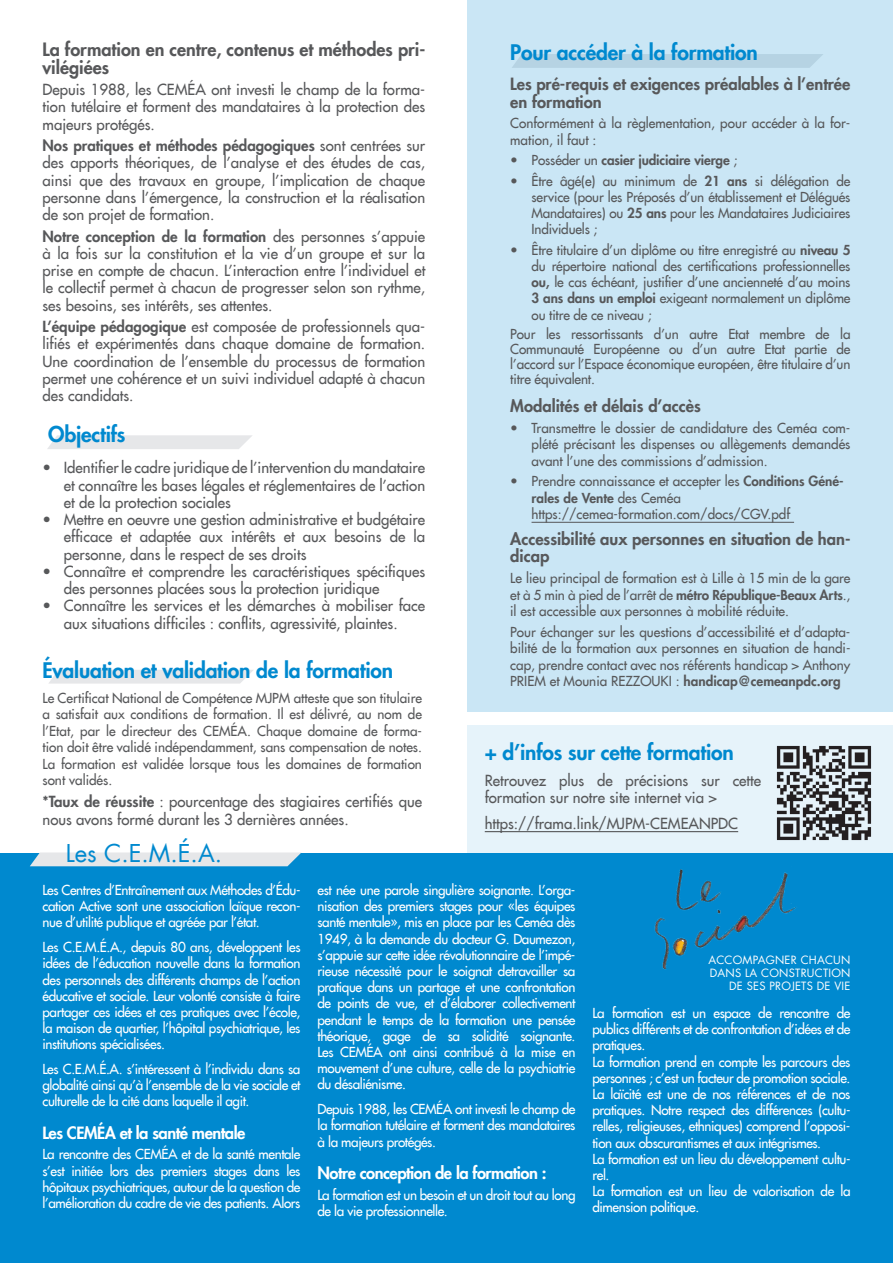
<style>
.page{position:relative;width:893px;height:1263px;background:#fff}
.page>*{position:absolute;margin:0;border:0;box-sizing:border-box;transform-origin:0 0}
.t1{font:24px "Futura LT";color:#0089cf}
.t2{font:800 21px "Futura LT";letter-spacing:-.01em;color:#0089cf}
.t3{font:800 18px/17.2px "Futura LT";color:#57585a}
.t4{font:800 16.5px/17.2px "Futura LT";color:#57585a}
.t5{font:800 16.5px "Futura LT";letter-spacing:-.03em;color:#fff}
.t6{font:15px/17.2px "Futura LT";color:#57585a;text-align:justify}
.t7{font:13.5px/16.2px "Futura LT";letter-spacing:-.03em;color:#fff;text-align:justify}
.t8{font:13.5px/16.5px "Futura LT";color:#57585a;text-align:justify}
.t9{font:800 13.5px "Futura LT";letter-spacing:-.01em;color:#57585a}
.t10{font:11.1px/12.9px "Futura LT";letter-spacing:.02em;color:#fff;text-align:right}
.s1{font-weight:800}
.s2{font-weight:400}
</style>
<div class="page">
<svg style="left:49px;top:670px;width:204px;height:14px;background:#e7e8ea"></svg>
<div style="left:0;top:853px;width:893px;height:410px;background:#0089cf"></div>
<svg style="left:30px;top:852px;width:271px;height:14px;background:#dde4e8"></svg>
<img style="left:654px;top:869px;width:143px;height:101px">
<div style="left:47px;top:435px;width:205px;height:14px;background:#e6e7e9"></div>
<div style="left:468px;top:0;width:425px;height:711px;background:#cae6f5"></div>
<hr style="left:531px;top:522px;width:263px;height:1px;background:#57585a">
<div style="left:468px;top:725px;width:425px;height:131px;background:#e6f3fa"></div>
<hr style="left:485px;top:831px;width:253px;height:1px;background:#57585a">
<img style="left:776px;top:745px;width:96px;height:96px">
<h3 class="t3" style="left:43px;top:41px;width:384px">La formation en centre, contenus et méthodes pri&shy;vilégiées</h3>
<p class="t6" style="left:43px;top:81px;width:384px">Depuis 1988, les CEMÉA ont investi le champ de la forma&shy;tion tutélaire et forment des mandataires à la protection des majeurs protégés.</p>
<p class="t6" style="left:43px;top:137px;width:384px"><span class="s1">Nos pratiques et méthodes pédagogiques</span> sont centrées sur des apports théoriques, de l’analyse et des études de cas, ainsi que des travaux en groupe, l’implication de chaque personne dans l’émergence, la construction et la réalisation de son projet de formation.</p>
<p class="t6" style="left:43px;top:227px;width:384px"><span class="s1">Notre conception de la formation</span> des personnes s’appuie à la fois sur la constitution et la vie d’un groupe et sur la prise en compte de chacun. L’interaction entre l’individuel et le collectif permet à chacun de progresser selon son rythme, ses besoins, ses intérêts, ses attentes.</p>
<p class="t6" style="left:43px;top:318px;width:384px"><span class="s1">L’équipe pédagogique</span> est composée de professionnels qua&shy;lifiés et expérimentés dans chaque domaine de formation.<br>Une coordination de l’ensemble du processus de formation permet une cohérence et un suivi individuel adapté à chacun des candidats.</p>
<h2 class="t2" style="left:48px;top:420px;width:79px">Objectifs</h2>
<p class="t6" style="left:64px;top:459px;width:363px;text-indent:-21px">• Identifier le cadre juridique de l’intervention du mandataire et connaître les bases légales et réglementaires de l’action et de la protection sociales</p>
<p class="t6" style="left:64px;top:511px;width:363px;text-indent:-21px">• Mettre en oeuvre une gestion administrative et budgétaire efficace et adaptée aux intérêts et aux besoins de la personne, dans le respect de ses droits</p>
<p class="t6" style="left:64px;top:563px;width:363px;text-indent:-21px">• Connaître et comprendre les caractéristiques spécifiques des personnes placées sous la protection juridique</p>
<p class="t6" style="left:43px;top:597px;width:384px;text-align:center">• Connaître les services et les démarches à mobiliser face aux situations difficiles : conflits, agressivité, plaintes.</p>
<h2 class="t2" style="left:43px;top:656px;width:352px">Évaluation et validation de la formation</h2>
<p class="t8" style="left:43px;top:689px;width:381px">Le Certificat National de Compétence MJPM atteste que son titulaire a satisfait aux conditions de formation. Il est délivré, au nom de l’Etat, par le directeur des CEMÉA. Chaque domaine de forma&shy;tion doit être validé indépendamment, sans compensation de notes.<br>La formation est validée lorsque tous les domaines de formation sont validés.</p>
<p class="t6" style="left:43px;top:793px;width:381px;line-height:18px"><span class="s1">*Taux de réussite</span> : pourcentage des stagiaires certifiés que nous avons formé durant les 3 dernières années.</p>
<h1 class="t1" style="left:66px;top:837px;width:158px">Les C.E.M.É.A.</h1>
<h2 class="t2" style="left:510px;top:39px;width:249px">Pour accéder à la formation</h2>
<p class="t4" style="left:510px;top:75px;width:342px">Les pré-requis et exigences préalables à l’entrée en formation</p>
<p class="t8" style="left:510px;top:115px;width:342px">Conformément à la règlementation, pour accéder à la for&shy;mation, il faut :</p>
<p class="t9" style="left:510px;top:151px;width:229px"><span class="s2">• Posséder un</span> casier judiciaire vierge <span class="s2">;</span></p>
<p class="t8" style="left:531px;top:173px;width:320px;text-indent:-21px">• Être âgé(e) au minimum de <span class="s1">21 ans</span> si délégation de service (pour les Préposés d’un établissement et Délégués Mandataires) ou <span class="s1">25 ans</span> pour les Mandataires Judiciaires Individuels ;</p>
<p class="t8" style="left:531px;top:242px;width:320px;text-indent:-21px">• Être titulaire d’un diplôme ou titre enregistré au <span class="s1">niveau 5 </span>du répertoire national des certifications professionnelles <span class="s1">ou,</span> le cas échéant, justifier d’une ancienneté d’au moins <span class="s1">3 ans dans un emploi</span> exigeant normalement un diplôme ou titre de ce niveau ;</p>
<p class="t8" style="left:510px;top:326px;width:342px;line-height:15px">Pour les ressortissants d’un autre Etat membre de la Communauté Européenne ou d’un autre Etat partie de l’accord sur l’Espace économique européen, être titulaire d’un titre équivalent.</p>
<p class="t4" style="left:510px;top:397px;width:192px">Modalités et délais d’accès</p>
<p class="t8" style="left:531px;top:419px;width:320px;text-indent:-21px">• Transmettre le dossier de candidature des Ceméa com&shy;plété précisant les dispenses ou allègements demandés avant l’une des commissions d’admission.</p>
<p class="t8" style="left:531px;top:473px;width:314px;text-align:left;text-indent:-21px">• Prendre connaissance et accepter les <span class="s1">Conditions Géné&shy;rales de Vente</span> des Ceméa https://cemea-formation.com/docs/CGV.pdf</p>
<p class="t4" style="left:510px;top:530px;width:342px">Accessibilité aux personnes en situation de han&shy;dicap</p>
<p class="t8" style="left:510px;top:570px;width:342px">Le lieu principal de formation est à Lille à 15 min de la gare et à 5 min à pied de l’arrêt de <span class="s1">métro République-Beaux Arts</span>., il est accessible aux personnes à mobilité réduite.</p>
<p class="t8" style="left:510px;top:623px;width:342px">Pour échanger sur les questions d’accessibilité et d’adapta&shy;bilité de la formation aux personnes en situation de handi&shy;cap, prendre contact avec nos référents handicap &gt; Anthony PRIEM et Mounia REZZOUKI : <span class="s1">handicap@cemeanpdc.org</span></p>
<h2 class="t2" style="left:485px;top:738px;width:251px">+ d’infos sur cette formation</h2>
<p class="t6" style="left:485px;top:771px;width:278px">Retrouvez plus de précisions sur cette formation sur notre site internet via &gt;</p>
<p class="t6" style="left:485px;top:814px;width:255px">https://frama.link/MJPM-CEMEANPDC</p>
<p class="t7" style="left:43px;top:882px;width:259px">Les Centres d’Entraînement aux Méthodes d’Édu&shy;cation Active sont une association laïque recon&shy;nue d’utilité publique et agréée par l’état.</p>
<p class="t7" style="left:43px;top:939px;width:259px">Les C.E.M.É.A., depuis 80 ans, développent les idées de l’éducation nouvelle dans la formation des personnels des différents champs de l’action éducative et sociale. Leur volonté consiste à faire partager ces idées et ces pratiques avec l’école, la maison de quartier, l’hôpital psychiatrique, les institutions spécialisées.</p>
<p class="t7" style="left:43px;top:1061px;width:259px">Les C.E.M.É.A. s’intéressent à l’individu dans sa globalité ainsi qu’à l’ensemble de la vie sociale et culturelle de la cité dans laquelle il agit.</p>
<p class="t5" style="left:43px;top:1122px;width:204px">Les CEMÉA et la santé mentale</p>
<p class="t7" style="left:43px;top:1146px;width:259px">La rencontre des CEMÉA et de la santé mentale s’est initiée lors des premiers stages dans les hôpitaux psychiatriques, autour de la question de l’amélioration du cadre de vie des patients. Alors</p>
<p class="t7" style="left:317px;top:882px;width:259px">est née une parole singulière soignante. L’orga&shy;nisation des premiers stages pour «les équipes santé mentale», mis en place par les Ceméa dès 1949, à la demande du docteur G. Daumezon, s’appuie sur cette idée révolutionnaire de l’impé&shy;rieuse nécessité pour le soignat detravailler sa pratique dans un partage et une confrontation de points de vue, et d’élaborer collectivement pendant le temps de la formation une pensée théorique, gage de sa solidité soignante.<br>Les CEMÉA ont ainsi contribué à la mise en mouvement d’une culture, celle de la psychiatrie du désaliénisme.</p>
<p class="t7" style="left:317px;top:1101px;width:259px">Depuis 1988, les CEMÉA ont investi le champ de la formation tutélaire et forment des mandataires à la majeurs protégés.</p>
<p class="t5" style="left:317px;top:1162px;width:231px">Notre conception de la formation :</p>
<p class="t7" style="left:317px;top:1186px;width:259px">La formation est un besoin et un droit tout au long de la vie professionnelle.</p>
<p class="t10" style="left:708px;top:954px;width:144px">ACCOMPAGNER CHACUN<br>DANS LA CONSTRUCTION<br>DE SES PROJETS DE VIE</p>
<p class="t7" style="left:592px;top:1005px;width:259px;text-align:left">La formation est un espace de rencontre de publics différents et de confrontation d’idées et de pratiques.<br>La formation prend en compte les parcours des personnes ; c’est un facteur de promotion sociale.<br>La laïcité est une de nos références et de nos pratiques. Notre respect des différences (cultu&shy;relles, religieuses, ethniques) comprend l’opposi&shy;tion aux obscurantismes et aux intégrismes.<br>La formation est un lieu du développement cultu&shy;rel.<br>La formation est un lieu de valorisation de la dimension politique.</p>
</div>
